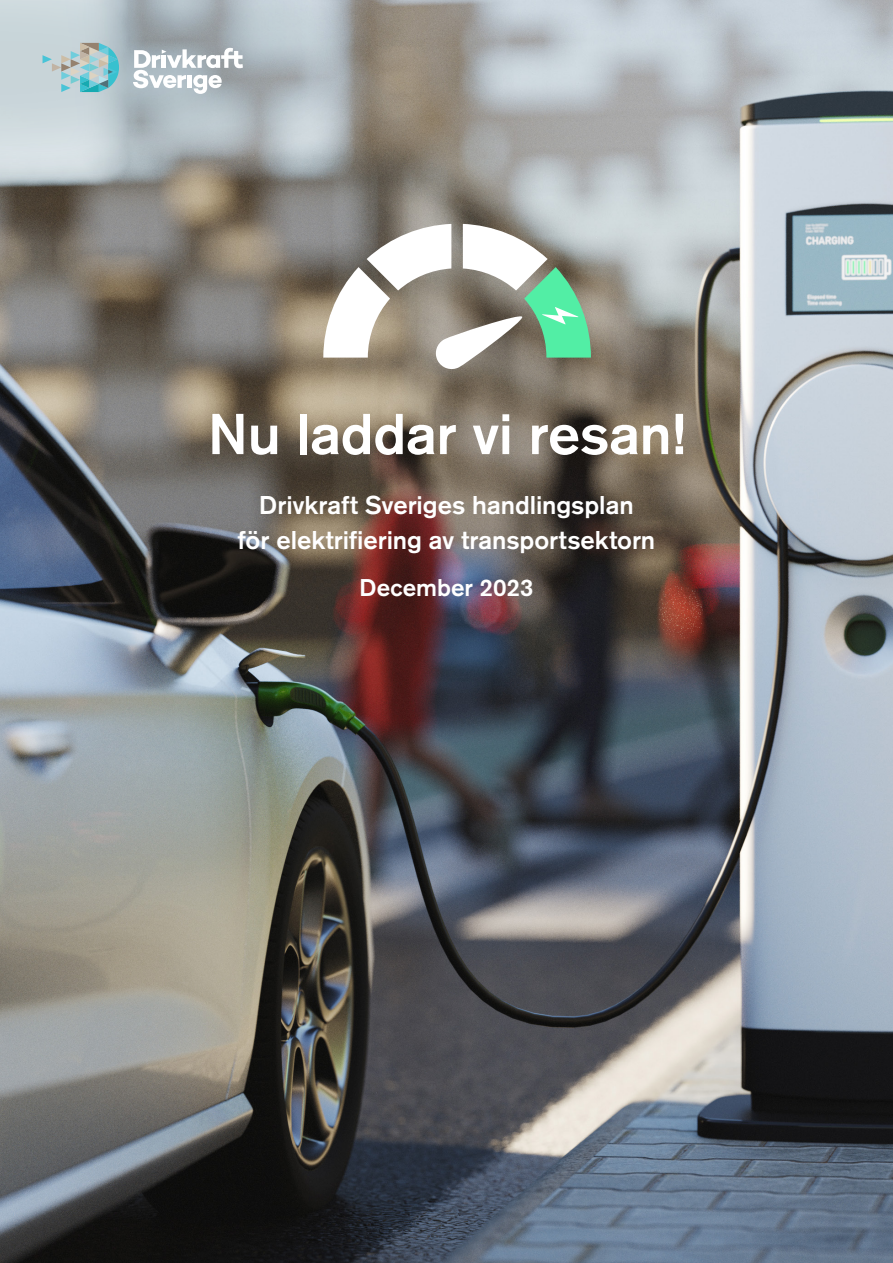
<style>
.page{position:relative;width:893px;height:1263px;background:#fff}
.page>*{position:absolute;margin:0;border:0;box-sizing:border-box;transform-origin:0 0}
.t1{font:500 57px "Akzidenz Grotesk BE";letter-spacing:-.01em;color:#fff}
.t2{font:500 25.5px/34.5px "Akzidenz Grotesk BE";color:#fff;text-align:center}
.t3{font:500 24px "Akzidenz Grotesk BE";color:#fff}
</style>
<div class="page">
<img style="left:0;top:0;width:893px;height:1263px">
<svg style="left:323px;top:224px;width:268px;height:147px"></svg>
<svg style="left:0;top:0;width:383px;height:198px;background:#abb1b3"></svg>
<svg style="left:133px;top:48px;width:110px;height:46px"></svg>
<svg style="left:43px;top:43px;width:76px;height:49px;background:#a2c6ca"></svg>
<p class="t1" style="left:208px;top:399px;width:479px">Nu laddar vi resan!</p>
<p class="t2" style="left:238px;top:488px;width:419px">Drivkraft Sveriges handlingsplan<br>för elektrifiering av transportsektorn</p>
<p class="t3" style="left:360px;top:573px;width:175px">December 2023</p>
</div>
